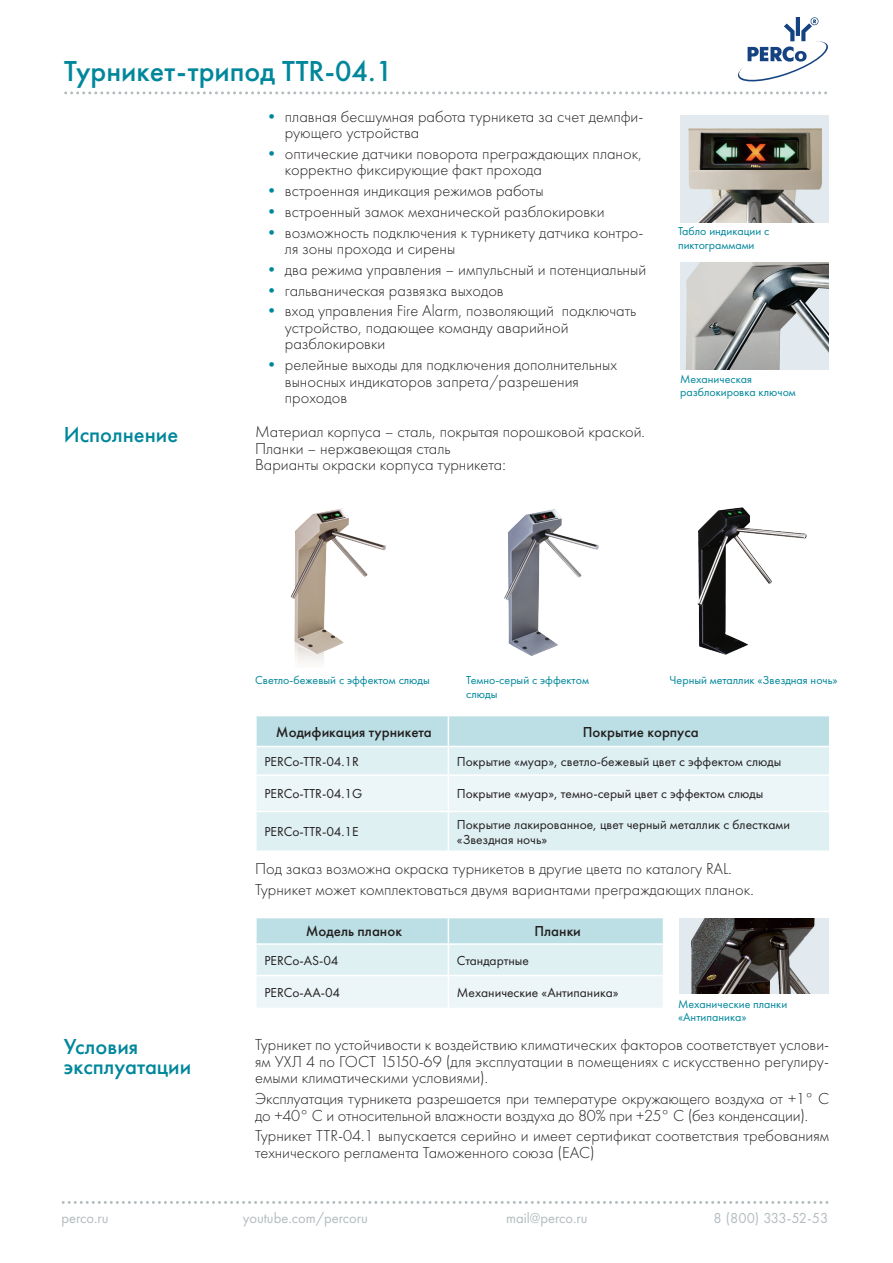
<style>
.page{position:relative;width:893px;height:1263px;background:#fff}
.page>*{position:absolute;margin:0;border:0;box-sizing:border-box;transform-origin:0 0}
.ТОЗ_Заголовок_раздел{font:500 30px "Futura New";color:#00879b}
.ТОЗ_заголовки_в_текс{font:500 22.5px "Futura New";color:#00879b}
.Основной_текст_Futur{font:300 16.5px/16.5px "Futura New";color:#231f20}
.ТОЗ_Список{font:300 16.5px "Futura New";color:#231f20}
.Таблица__заголовок{font:500 15px "Futura New";color:#231f20}
.t1{font:15px "Futura New";color:#b3bbbe}
.t2{font:15px "Futura New";letter-spacing:-.025em;color:#b3bbbe}
.Таблица_текст_futura{font:13.5px/15px "Futura New";color:#231f20}
.ТОЗ_подпись_к_картин{font:12px/13.5px "Futura New";color:#00879b}
.s1{font-weight:400;color:#00879b}
</style>
<div class="page">
<svg style="left:66px;top:91px;width:754px;height:3px"></svg>
<svg style="left:63px;top:1201px;width:758px;height:3px"></svg>
<svg style="left:738px;top:18px;width:90px;height:64px"></svg>
<img style="left:697px;top:507px;width:110px;height:148px">
<img style="left:504px;top:509px;width:95px;height:147px">
<img style="left:290px;top:508px;width:96px;height:154px">
<img style="left:680px;top:263px;width:149px;height:107px">
<div style="left:257px;top:812px;width:572px;height:38px;background:#dff0f3"></div>
<svg style="left:256px;top:716px;width:574px;height:95px;background:#d9ecef"></svg>
<hr style="left:448px;top:746px;width:381px;height:1px;background:#fff">
<hr style="left:255px;top:776px;width:2px;height:35px;background:#fff">
<hr style="left:255px;top:774px;width:193px;height:2px;background:#fff">
<hr style="left:448px;top:776px;width:1px;height:35px;background:#fff">
<hr style="left:829px;top:776px;width:1px;height:35px;background:#fff">
<hr style="left:448px;top:774px;width:382px;height:2px;background:#fff">
<hr style="left:448px;top:812px;width:1px;height:38px;background:#fff">
<svg style="left:256px;top:918px;width:407px;height:90px;background:#daedf0"></svg>
<hr style="left:255px;top:944px;width:2px;height:31px;background:#fff">
<hr style="left:257px;top:943px;width:191px;height:2px;background:#fff">
<hr style="left:448px;top:945px;width:1px;height:30px;background:#fff">
<hr style="left:448px;top:943px;width:215px;height:2px;background:#fff">
<hr style="left:255px;top:976px;width:2px;height:32px;background:#fff">
<hr style="left:255px;top:975px;width:193px;height:1px;background:#fff">
<hr style="left:448px;top:976px;width:1px;height:32px;background:#fff">
<hr style="left:448px;top:975px;width:216px;height:1px;background:#fff">
<img style="left:680px;top:918px;width:148px;height:76px">
<img style="left:680px;top:115px;width:149px;height:107px">
<p class="ТОЗ_Заголовок_раздел" style="left:64px;top:53px;width:330px">Турникет-трипод TTR-04.1</p>
<p class="ТОЗ_заголовки_в_текс" style="left:64px;top:421px;width:116px">Исполнение</p>
<p class="Основной_текст_Futur" style="left:285px;top:108px;width:360px;text-indent:-21px"><span class="s1">•</span> плавная бесшумная работа турникета за счет демпфи&shy;рующего устройства</p>
<p class="Основной_текст_Futur" style="left:285px;top:145px;width:359px;text-indent:-21px"><span class="s1">•</span> оптические датчики поворота преграждающих планок, корректно фиксирующие факт прохода</p>
<p class="Основной_текст_Futur" style="left:264px;top:182px;width:282px"><span class="s1">•</span> встроенная индикация режимов работы</p>
<p class="Основной_текст_Futur" style="left:264px;top:203px;width:342px"><span class="s1">•</span> встроенный замок механической разблокировки</p>
<p class="Основной_текст_Futur" style="left:285px;top:224px;width:360px;text-indent:-21px"><span class="s1">•</span> возможность подключения к турникету датчика контро&shy;ля зоны прохода и сирены</p>
<p class="Основной_текст_Futur" style="left:264px;top:261px;width:384px"><span class="s1">•</span> два режима управления – импульсный и потенциальный</p>
<p class="Основной_текст_Futur" style="left:264px;top:282px;width:242px"><span class="s1">•</span> гальваническая развязка выходов</p>
<p class="Основной_текст_Futur" style="left:285px;top:303px;width:353px;text-indent:-21px"><span class="s1">•</span> вход управления Fire Alarm, позволяющий подключать устройство, подающее команду аварийной</p>
<p class="ТОЗ_Список" style="left:285px;top:334px;width:102px">разблокировки</p>
<p class="Основной_текст_Futur" style="left:285px;top:356px;width:334px;text-indent:-21px"><span class="s1">•</span> релейные выходы для подключения дополнительных выносных индикаторов запрета/разрешения</p>
<p class="ТОЗ_Список" style="left:285px;top:388px;width:64px">проходов</p>
<p class="Основной_текст_Futur" style="left:255px;top:424px;width:391px">Материал корпуса – сталь, покрытая порошковой краской.</p>
<p class="Основной_текст_Futur" style="left:255px;top:440px;width:197px">Планки – нержавеющая сталь</p>
<p class="Основной_текст_Futur" style="left:255px;top:457px;width:252px">Варианты окраски корпуса турникета:</p>
<p class="ТОЗ_подпись_к_картин" style="left:678px;top:225px;width:93px">Табло индикации с</p>
<p class="ТОЗ_подпись_к_картин" style="left:678px;top:238px;width:78px">пиктограммами</p>
<p class="ТОЗ_подпись_к_картин" style="left:680px;top:372px;width:73px">Механическая</p>
<p class="ТОЗ_подпись_к_картин" style="left:680px;top:385px;width:117px">разблокировка ключом</p>
<p class="ТОЗ_подпись_к_картин" style="left:255px;top:673px;width:176px">Светло-бежевый с эффектом слюды</p>
<p class="ТОЗ_подпись_к_картин" style="left:466px;top:673px;width:124px">Темно-серый с эффектом</p>
<p class="ТОЗ_подпись_к_картин" style="left:466px;top:687px;width:33px">слюды</p>
<p class="ТОЗ_подпись_к_картин" style="left:669px;top:673px;width:170px">Черный металлик «Звездная ночь»</p>
<p class="Таблица__заголовок" style="left:276px;top:722px;width:157px">Модификация турникета</p>
<p class="Таблица__заголовок" style="left:583px;top:722px;width:117px">Покрытие корпуса</p>
<p class="Таблица_текст_futura" style="left:264px;top:754px;width:96px">PERCo-TTR-04.1R</p>
<p class="Таблица_текст_futura" style="left:457px;top:754px;width:326px">Покрытие «муар», светло-бежевый цвет с эффектом слюды</p>
<p class="Таблица_текст_futura" style="left:264px;top:786px;width:99px">PERCo-TTR-04.1G</p>
<p class="Таблица_текст_futura" style="left:457px;top:786px;width:308px">Покрытие «муар», темно-серый цвет с эффектом слюды</p>
<p class="Таблица_текст_futura" style="left:264px;top:824px;width:96px">PERCo-TTR-04.1E</p>
<p class="Таблица_текст_futura" style="left:457px;top:817px;width:335px">Покрытие лакированное, цвет черный металлик с блестками «Звездная ночь»</p>
<p class="ТОЗ_заголовки_в_текс" style="left:64px;top:1033px;width:76px">Условия</p>
<p class="ТОЗ_заголовки_в_текс" style="left:64px;top:1052px;width:129px">эксплуатации</p>
<p class="Основной_текст_Futur" style="left:255px;top:860px;width:478px">Под заказ возможна окраска турникетов в другие цвета по каталогу RAL.</p>
<p class="Основной_текст_Futur" style="left:255px;top:881px;width:500px">Турникет может комплектоваться двумя вариантами преграждающих планок.</p>
<p class="Таблица__заголовок" style="left:306px;top:922px;width:98px">Модель планок</p>
<p class="Таблица__заголовок" style="left:534px;top:922px;width:48px">Планки</p>
<p class="Таблица_текст_futura" style="left:264px;top:953px;width:76px">PERCo-AS-04</p>
<p class="Таблица_текст_futura" style="left:457px;top:953px;width:73px">Стандартные</p>
<p class="Таблица_текст_futura" style="left:264px;top:985px;width:77px">PERCo-AA-04</p>
<p class="Таблица_текст_futura" style="left:457px;top:985px;width:163px">Механические «Антипаника»</p>
<p class="ТОЗ_подпись_к_картин" style="left:678px;top:997px;width:111px">Механические планки «Антипаника»</p>
<p class="Основной_текст_Futur" style="left:255px;top:1037px;width:576px;text-align:justify">Турникет по устойчивости к воздействию климатических факторов соответствует услови&shy;ям УХЛ 4 по ГОСТ 15150-69 (для эксплуатации в помещениях с искусственно регулиру&shy;емыми климатическими условиями).</p>
<p class="Основной_текст_Futur" style="left:255px;top:1090px;width:576px">Эксплуатация турникета разрешается при температуре окружающего воздуха от +1° С до +40° С и относительной влажности воздуха до 80% при +25° С (без конденсации).</p>
<p class="Основной_текст_Futur" style="left:255px;top:1128px;width:575px">Турникет TTR-04.1 выпускается серийно и имеет сертификат соответствия требованиям технического регламента Таможенного союза (EAC)</p>
<p class="t1" style="left:62px;top:1209px;width:49px">perco.ru</p>
<p class="t1" style="left:243px;top:1209px;width:127px">youtube.com/percoru</p>
<p class="t1" style="left:506px;top:1209px;width:83px">mail@perco.ru</p>
<p class="t2" style="left:713px;top:1209px;width:116px">8 (800) 333-52-53</p>
</div>
